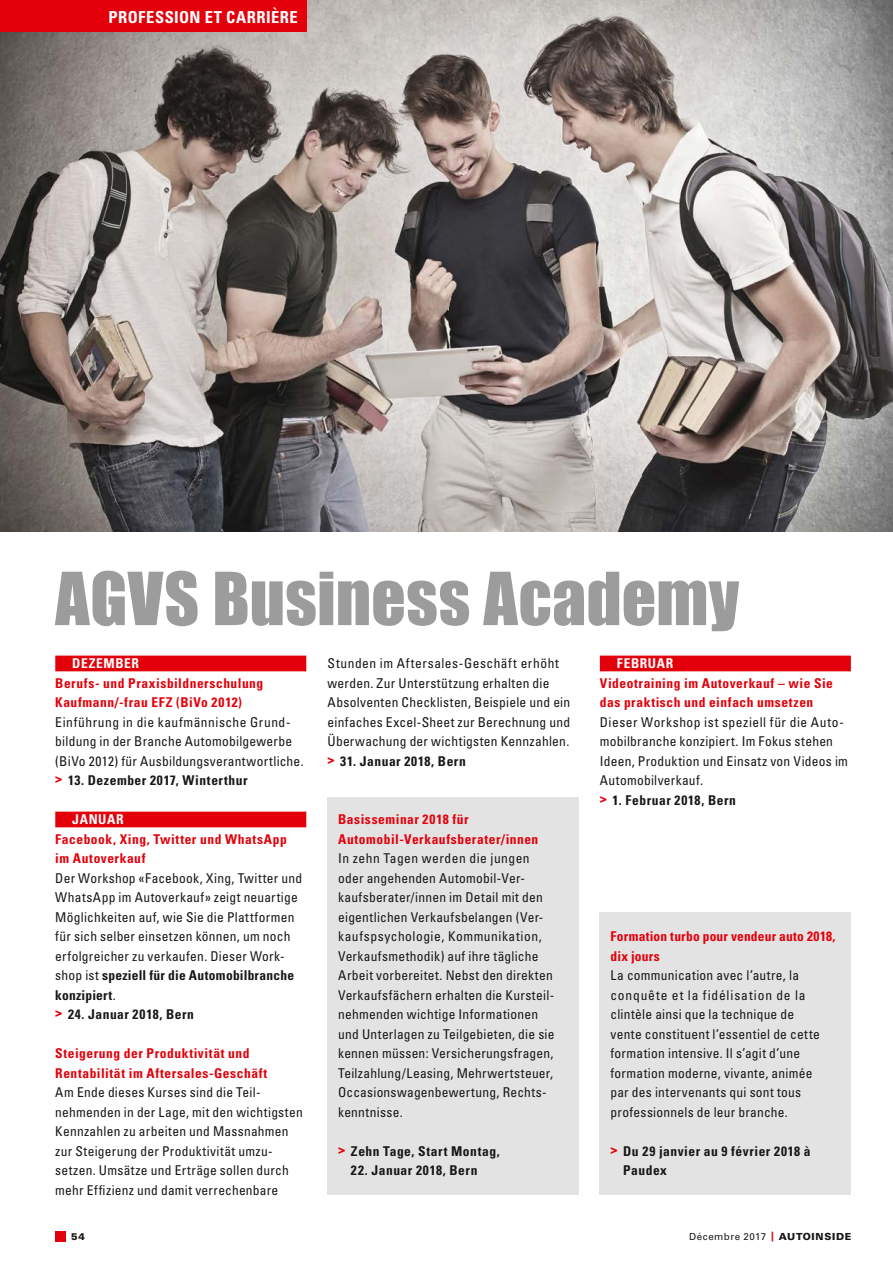
<style>
.page{position:relative;width:893px;height:1263px;background:#fff}
.page>*{position:absolute;margin:0;border:0;box-sizing:border-box;transform-origin:0 0}
.t1{font:67.5px "Impact MT Std";letter-spacing:.005em;color:#9c9c9d}
.t2{font:700 condensed 16.5px "Univers LT Std";letter-spacing:.03em;color:#fff}
.t3{font:condensed 13.5px/19.5px "Univers LT Std";letter-spacing:.02em;color:#181716}
.t4{font:700 condensed 13.5px/19.5px "Univers LT Std";letter-spacing:.04em;color:#e3000b}
.t5{font:700 condensed 13.5px/19.5px "Univers LT Std";letter-spacing:.04em;color:#181716}
.t6{font:700 condensed 13.5px/19.5px "Univers LT Std";letter-spacing:.015em;color:#e3000b}
.t7{font:700 condensed 13.5px "Univers LT Std";letter-spacing:.045em;color:#fff}
.t8{font:9.75px "Univers LT Std";letter-spacing:.05em;color:#181716}
.t9{font:900 9.75px "Univers LT Std";color:#181716}
.s1{font-family:"Impact MT Std";font-stretch:normal;color:#e3000b}
.s2{font-weight:700}
.s3{font-family:"Impact MT Std";font-weight:400;font-stretch:normal;color:#e3000b}
.s4{font-weight:900;color:#e3000b}
.s5{font-weight:900}
</style>
<div class="page">
<img style="left:0;top:0;width:893px;height:532px">
<div style="left:600px;top:656px;width:251px;height:15px;background:#e3000b"></div>
<div style="left:55px;top:656px;width:251px;height:15px;background:#e3000b"></div>
<div style="left:55px;top:812px;width:251px;height:15px;background:#e3000b"></div>
<div style="left:328px;top:797px;width:251px;height:398px;background:#e3e3e3"></div>
<div style="left:600px;top:912px;width:251px;height:283px;background:#e3e3e3"></div>
<div style="left:0;top:0;width:306px;height:32px;background:#e3000b"></div>
<div style="left:55px;top:1231px;width:11px;height:11px;background:#e3000b"></div>
<p class="t2" style="left:109px;top:7px;width:191px">PROFESSION ET CARRIÈRE</p>
<h1 class="t1" style="left:55px;top:554px;width:685px">AGVS Business Academy</h1>
<p class="t3" style="left:328px;top:654px;width:244px">Stunden im Aftersales-Geschäft erhöht werden. Zur Unterstützung erhalten die Absolventen Checklisten, Beispiele und ein einfaches Excel-Sheet zur Berechnung und Überwachung der wichtigsten Kennzahlen. <span class="s1">&gt;</span> <span class="s2">31. Januar 2018, Bern</span></p>
<p class="t7" style="left:617px;top:655px;width:58px">FEBRUAR</p>
<p class="t7" style="left:72px;top:655px;width:68px">DEZEMBER</p>
<p class="t4" style="left:55px;top:673px;width:210px">Berufs- und Praxisbildnerschulung<br>Kaufmann/-frau EFZ (BiVo 2012)</p>
<p class="t3" style="left:55px;top:712px;width:250px">Einführung in die kaufmännische Grund&shy;bildung in der Branche Automobilgewerbe (BiVo 2012) für Ausbildungsverantwortliche. <span class="s1">&gt;</span> <span class="s2">13. Dezember 2017, Winterthur</span></p>
<p class="t7" style="left:72px;top:811px;width:53px">JANUAR</p>
<p class="t4" style="left:55px;top:829px;width:233px">Facebook, Xing, Twitter und WhatsApp im Autoverkauf</p>
<p class="t3" style="left:55px;top:868px;width:248px">Der Workshop «Facebook, Xing, Twitter und WhatsApp im Autoverkauf» zeigt neuartige Möglichkeiten auf, wie Sie die Plattformen für sich selber einsetzen können, um noch erfolgreicher zu verkaufen. Dieser Work&shy;shop ist <span class="s2">speziell für die Automobilbranche konzipiert</span>.<br><span class="s1">&gt;</span> <span class="s2">24. Januar 2018, Bern</span></p>
<p class="t4" style="left:55px;top:1044px;width:213px">Steigerung der Produktivität und<br>Rentabilität im Aftersales-Geschäft</p>
<p class="t3" style="left:55px;top:1083px;width:249px">Am Ende dieses Kurses sind die Teil&shy;nehmenden in der Lage, mit den wichtigsten Kennzahlen zu arbeiten und Massnahmen zur Steigerung der Produktivität umzu&shy;setzen. Umsätze und Erträge sollen durch mehr Effizienz und damit verrechenbare</p>
<p class="t4" style="left:600px;top:673px;width:235px">Videotraining im Autoverkauf – wie Sie das praktisch und einfach umsetzen</p>
<p class="t3" style="left:600px;top:712px;width:250px">Dieser Workshop ist speziell für die Auto&shy;mobilbranche konzipiert. Im Fokus stehen Ideen, Produktion und Einsatz von Videos im Automobilverkauf.<br><span class="s1">&gt;</span> <span class="s2">1. Februar 2018, Bern</span></p>
<p class="t4" style="left:338px;top:810px;width:202px">Basisseminar 2018 für<br>Automobil-Verkaufsberater/innen</p>
<p class="t3" style="left:338px;top:849px;width:218px">In zehn Tagen werden die jungen oder angehenden Automobil-Ver&shy;kaufsberater/innen im Detail mit den eigentlichen Verkaufsbelangen (Ver&shy;kaufspsychologie, Kommunikation, Verkaufsmethodik) auf ihre tägliche Arbeit vorbereitet. Nebst den direkten Verkaufsfächern erhalten die Kursteil&shy;nehmenden wichtige Informationen und Unterlagen zu Teilgebieten, die sie kennen müssen: Versicherungsfragen, Teilzahlung/Leasing, Mehrwertsteuer, Occasionswagenbewertung, Rechts&shy;kenntnisse.</p>
<p class="t5" style="left:338px;top:1141px;width:163px"><span class="s3">&gt;</span> Zehn Tage, Start Montag,</p>
<p class="t5" style="left:351px;top:1161px;width:128px">22. Januar 2018, Bern</p>
<p class="t6" style="left:610px;top:927px;width:227px">Formation turbo pour vendeur auto 2018, dix jours</p>
<p class="t3" style="left:610px;top:966px;width:211px">La communication avec l’autre, la conquête et la fidélisation de la clintèle ainsi que la technique de vente constituent l’essentiel de cette formation intensive. Il s’agit d’une formation moderne, vivante, animée par des intervenants qui sont tous professionnels de leur branche.</p>
<p class="t5" style="left:623px;top:1141px;width:189px;text-indent:-13px"><span class="s3">&gt;</span> Du 29 janvier au 9 février 2018 à<br>Paudex</p>
<p class="t9" style="left:71px;top:1231px;width:16px">54</p>
<p class="t8" style="left:689px;top:1231px;width:164px">Décembre 2017 <span class="s4">|</span> <span class="s5">AUTOINSIDE</span></p>
</div>
